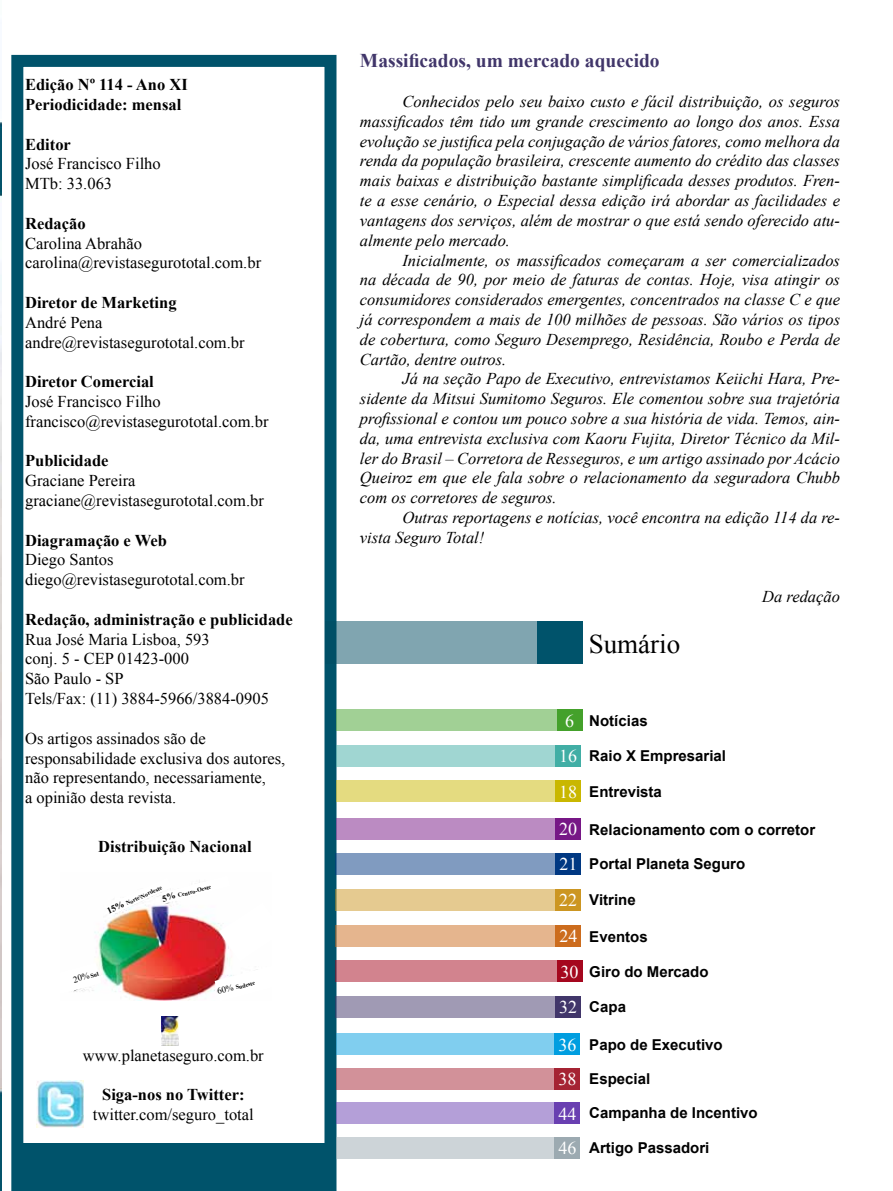
<style>
.page{position:relative;width:893px;height:1191px;background:#fff}
.page>*{position:absolute;margin:0;border:0;box-sizing:border-box;transform-origin:0 0}
.t1{font:27px "Times New Roman";color:#000}
.t2{font:700 19.5px "Times New Roman";color:#41366a}
.t3{font:18px/35.7px "Times New Roman";color:#fff;text-align:justify}
.t4{font:italic 16.5px/19.8px "Times New Roman";color:#000;text-align:justify}
.t5{font:16.5px/19.8px "Times New Roman";color:#000}
.t6{font:700 16.5px/19.8px "Times New Roman";color:#000}
.t7{font:700 15px "Arial";color:#000}
.t8{font:9px "Times New Roman";color:#000}
.t9{font:700 6px "Times New Roman";color:#000}
.s1{font-size:9px}
.s2{font-weight:700;font-size:6px}
.s3{font-weight:400;font-size:9px}
</style>
<div class="page">
<svg style="left:11px;top:55px;width:325px;height:1136px"></svg>
<div style="left:17px;top:1143px;width:314px;height:48px;background:#00536b"></div>
<div style="left:325px;top:621px;width:257px;height:43px;background:#80a5b0"></div>
<div style="left:336px;top:709px;width:245px;height:22px;background:#a1d095"></div>
<div style="left:336px;top:745px;width:244px;height:21px;background:#a0d6d2"></div>
<div style="left:336px;top:780px;width:244px;height:22px;background:#e4db80"></div>
<div style="left:336px;top:818px;width:245px;height:21px;background:#bb8bc2"></div>
<div style="left:336px;top:853px;width:245px;height:21px;background:#809bc0"></div>
<div style="left:336px;top:889px;width:245px;height:21px;background:#e5ca90"></div>
<div style="left:336px;top:925px;width:245px;height:21px;background:#e5b58e"></div>
<div style="left:336px;top:960px;width:245px;height:22px;background:#d2838e"></div>
<div style="left:336px;top:996px;width:245px;height:21px;background:#a09ab4"></div>
<div style="left:336px;top:1033px;width:244px;height:22px;background:#80ceef"></div>
<div style="left:336px;top:1068px;width:244px;height:21px;background:#d29199"></div>
<div style="left:336px;top:1102px;width:244px;height:21px;background:#b49fd8"></div>
<div style="left:336px;top:1137px;width:244px;height:21px;background:#cdd4d8"></div>
<img style="left:161px;top:1016px;width:18px;height:29px">
<img style="left:37px;top:1080px;width:47px;height:47px">
<img style="left:60px;top:872px;width:212px;height:3px">
<img style="left:29px;top:875px;width:258px;height:126px">
<div style="left:537px;top:621px;width:45px;height:43px;background:#00536b"></div>
<div style="left:557px;top:709px;width:25px;height:22px;background:#44a12b"></div>
<div style="left:555px;top:745px;width:26px;height:21px;background:#41aea5"></div>
<div style="left:555px;top:780px;width:26px;height:22px;background:#c9b700"></div>
<div style="left:555px;top:818px;width:26px;height:21px;background:#771786"></div>
<div style="left:555px;top:853px;width:26px;height:21px;background:#003882"></div>
<div style="left:555px;top:889px;width:26px;height:21px;background:#cc9622"></div>
<div style="left:555px;top:925px;width:26px;height:21px;background:#cc6c1d"></div>
<div style="left:557px;top:960px;width:25px;height:22px;background:#a5071e"></div>
<div style="left:555px;top:996px;width:26px;height:21px;background:#41366a"></div>
<div style="left:554px;top:1033px;width:26px;height:22px;background:#009ee0"></div>
<div style="left:554px;top:1068px;width:26px;height:21px;background:#a52333"></div>
<div style="left:554px;top:1102px;width:26px;height:21px;background:#693fb1"></div>
<div style="left:554px;top:1137px;width:26px;height:21px;background:#9caab1"></div>
<img style="left:0;top:120px;width:2px;height:1071px">
<p class="t6" style="left:25px;top:74px;width:164px">Edição Nº 114 - Ano XI<br>Periodicidade: mensal</p>
<p class="t6" style="left:25px;top:134px;width:47px">Editor</p>
<p class="t5" style="left:25px;top:154px;width:137px">José Francisco Filho<br>MTb: 33.063</p>
<p class="t6" style="left:25px;top:213px;width:62px">Redação</p>
<p class="t5" style="left:25px;top:233px;width:238px">Carolina Abrahão carolina@revistasegurototal.com.br</p>
<p class="t6" style="left:25px;top:292px;width:153px">Diretor de Marketing</p>
<p class="t5" style="left:25px;top:312px;width:221px">André Pena andre@revistasegurototal.com.br</p>
<p class="t6" style="left:25px;top:371px;width:130px">Diretor Comercial</p>
<p class="t5" style="left:25px;top:391px;width:245px">José Francisco Filho francisco@revistasegurototal.com.br</p>
<p class="t6" style="left:25px;top:450px;width:85px">Publicidade</p>
<p class="t5" style="left:25px;top:470px;width:240px">Graciane Pereira graciane@revistasegurototal.com.br</p>
<p class="t6" style="left:25px;top:530px;width:143px">Diagramação e Web</p>
<p class="t5" style="left:25px;top:550px;width:221px">Diego Santos diego@revistasegurototal.com.br</p>
<p class="t6" style="left:25px;top:609px;width:269px">Redação, administração e publicidade</p>
<p class="t5" style="left:25px;top:629px;width:245px">Rua José Maria Lisboa, 593<br>conj. 5 - CEP 01423-000<br>São Paulo - SP<br>Tels/Fax: (11) 3884-5966/3884-0905</p>
<p class="t5" style="left:25px;top:728px;width:262px">Os artigos assinados são de responsabilidade exclusiva dos autores, não representando, necessariamente,<br>a opinião desta revista.</p>
<p class="t6" style="left:98px;top:836px;width:155px">Distribuição Nacional</p>
<p class="t9" style="left:162px;top:895px;width:51px;rotate:-15deg"><span class="s1">5%</span> Centro-Oeste</p>
<p class="t9" style="left:106px;top:908px;width:61px;rotate:-25deg"><span class="s1">15%</span> Norte\Nordeste</p>
<p class="t8" style="left:72px;top:974px;width:27px;rotate:-15deg">20% <span class="s2">Sul</span></p>
<p class="t9" style="left:217px;top:988px;width:40px;rotate:-15deg"><span class="s3">60%</span> Sudeste</p>
<p class="t5" style="left:83px;top:1045px;width:182px">www.planetaseguro.com.br</p>
<p class="t6" style="left:102px;top:1084px;width:144px">Siga-nos no Twitter:</p>
<p class="t5" style="left:93px;top:1104px;width:162px">twitter.com/seguro_total</p>
<p class="t2" style="left:360px;top:47px;width:301px">Massificados, um mercado aquecido</p>
<p class="t4" style="left:360px;top:91px;width:482px;text-indent:43px">Conhecidos pelo seu baixo custo e fácil distribuição, os seguros massificados têm tido um grande crescimento ao longo dos anos. Essa evolução se justifica pela conjugação de vários fatores, como melhora da renda da população brasileira, crescente aumento do crédito das classes mais baixas e distribuição bastante simplificada desses produtos. Fren&shy;te a esse cenário, o Especial dessa edição irá abordar as facilidades e vantagens dos serviços, além de mostrar o que está sendo oferecido atu&shy;almente pelo mercado.</p>
<p class="t4" style="left:360px;top:250px;width:482px;text-indent:43px">Inicialmente, os massificados começaram a ser comercializados na década de 90, por meio de faturas de contas. Hoje, visa atingir os consumidores considerados emergentes, concentrados na classe C e que já correspondem a mais de 100 milhões de pessoas. São vários os tipos de cobertura, como Seguro Desemprego, Residência, Roubo e Perda de Cartão, dentre outros.</p>
<p class="t4" style="left:360px;top:368px;width:482px;text-indent:43px">Já na seção Papo de Executivo, entrevistamos Keiichi Hara, Pre&shy;sidente da Mitsui Sumitomo Seguros. Ele comentou sobre sua trajetória profissional e contou um pouco sobre a sua história de vida. Temos, ain&shy;da, uma entrevista exclusiva com Kaoru Fujita, Diretor Técnico da Mil&shy;ler do Brasil – Corretora de Resseguros, e um artigo assinado por Acácio Queiroz em que ele fala sobre o relacionamento da seguradora Chubb com os corretores de seguros.</p>
<p class="t4" style="left:360px;top:507px;width:482px;text-indent:43px">Outras reportagens e notícias, você encontra na edição 114 da re&shy;vista Seguro Total!</p>
<h1 class="t1" style="left:589px;top:625px;width:93px">Sumário</h1>
<p class="t4" style="left:762px;top:586px;width:79px">Da redação</p>
<p class="t3" style="left:559px;top:702px;width:19px;text-align:center">6<br>16<br>18<br>20</p>
<p class="t3" style="left:559px;top:846px;width:21px">21<br>22<br>24<br>30<br>32</p>
<p class="t3" style="left:558px;top:1027px;width:19px;line-height:34.5px">36<br>38<br>44<br>46</p>
<p class="t7" style="left:589px;top:710px;width:60px">Notícias</p>
<p class="t7" style="left:589px;top:746px;width:138px">Raio X Empresarial</p>
<p class="t7" style="left:589px;top:781px;width:74px">Entrevista</p>
<p class="t7" style="left:589px;top:820px;width:227px">Relacionamento com o corretor</p>
<p class="t7" style="left:589px;top:854px;width:157px">Portal Planeta Seguro</p>
<p class="t7" style="left:589px;top:890px;width:48px">Vitrine</p>
<p class="t7" style="left:589px;top:926px;width:60px">Eventos</p>
<p class="t7" style="left:589px;top:961px;width:121px">Giro do Mercado</p>
<p class="t7" style="left:589px;top:996px;width:38px">Capa</p>
<p class="t7" style="left:589px;top:1034px;width:135px">Papo de Executivo</p>
<p class="t7" style="left:589px;top:1068px;width:62px">Especial</p>
<p class="t7" style="left:589px;top:1103px;width:170px">Campanha de Incentivo</p>
<p class="t7" style="left:589px;top:1138px;width:122px">Artigo Passadori</p>
</div>
